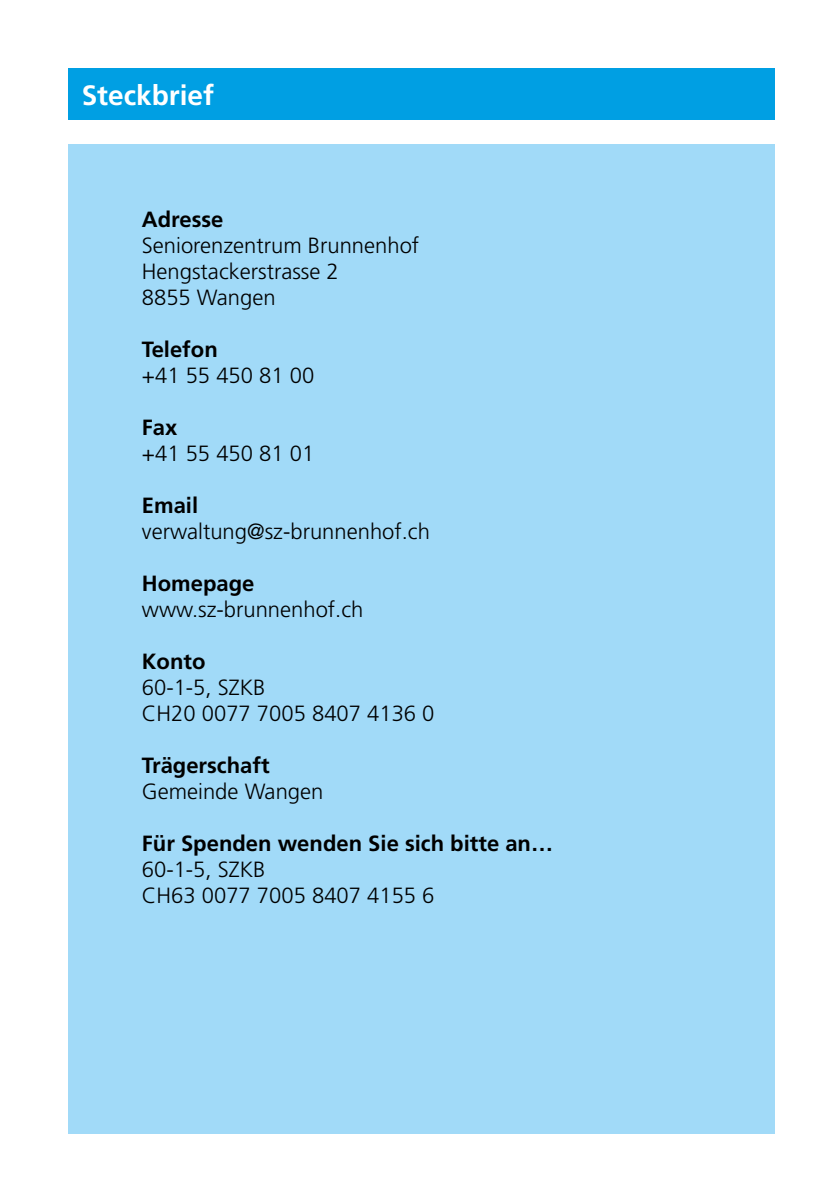
<style>
.page{position:relative;width:840px;height:1191px;background:#fff}
.page>*{position:absolute;margin:0;border:0;box-sizing:border-box;transform-origin:0 0}
.t1{font:700 28px "Frutiger";color:#fff}
.t2{font:300 22px/26px "Frutiger";color:#000}
.t3{font:700 22px "Frutiger";color:#000}
</style>
<div class="page">
<div style="left:68px;top:145px;width:706px;height:989px;background:#a1daf8"></div>
<div style="left:68px;top:68px;width:706px;height:51px;background:#009fe3"></div>
<p class="t1" style="left:82px;top:78px;width:134px">Steckbrief</p>
<p class="t3" style="left:142px;top:206px;width:83px">Adresse</p>
<p class="t2" style="left:142px;top:232px;width:279px">Seniorenzentrum Brunnenhof<br>Hengstackerstrasse 2<br>8855 Wangen</p>
<p class="t3" style="left:142px;top:336px;width:77px">Telefon</p>
<p class="t2" style="left:142px;top:362px;width:174px">+41 55 450 81 00</p>
<p class="t3" style="left:142px;top:414px;width:37px">Fax</p>
<p class="t2" style="left:142px;top:440px;width:174px">+41 55 450 81 01</p>
<p class="t3" style="left:142px;top:492px;width:58px">Email</p>
<p class="t2" style="left:142px;top:518px;width:289px">verwaltung@sz-brunnenhof.ch</p>
<p class="t3" style="left:142px;top:570px;width:114px">Homepage</p>
<p class="t2" style="left:142px;top:596px;width:223px">www.sz-brunnenhof.ch</p>
<p class="t3" style="left:142px;top:648px;width:65px">Konto</p>
<p class="t2" style="left:142px;top:674px;width:294px">60-1-5, SZKB<br>CH20 0077 7005 8407 4136 0</p>
<p class="t3" style="left:142px;top:752px;width:129px">Trägerschaft</p>
<p class="t2" style="left:142px;top:778px;width:183px">Gemeinde Wangen</p>
<p class="t3" style="left:142px;top:830px;width:412px">Für Spenden wenden Sie sich bitte an…</p>
<p class="t2" style="left:142px;top:856px;width:294px">60-1-5, SZKB<br>CH63 0077 7005 8407 4155 6</p>
</div>
